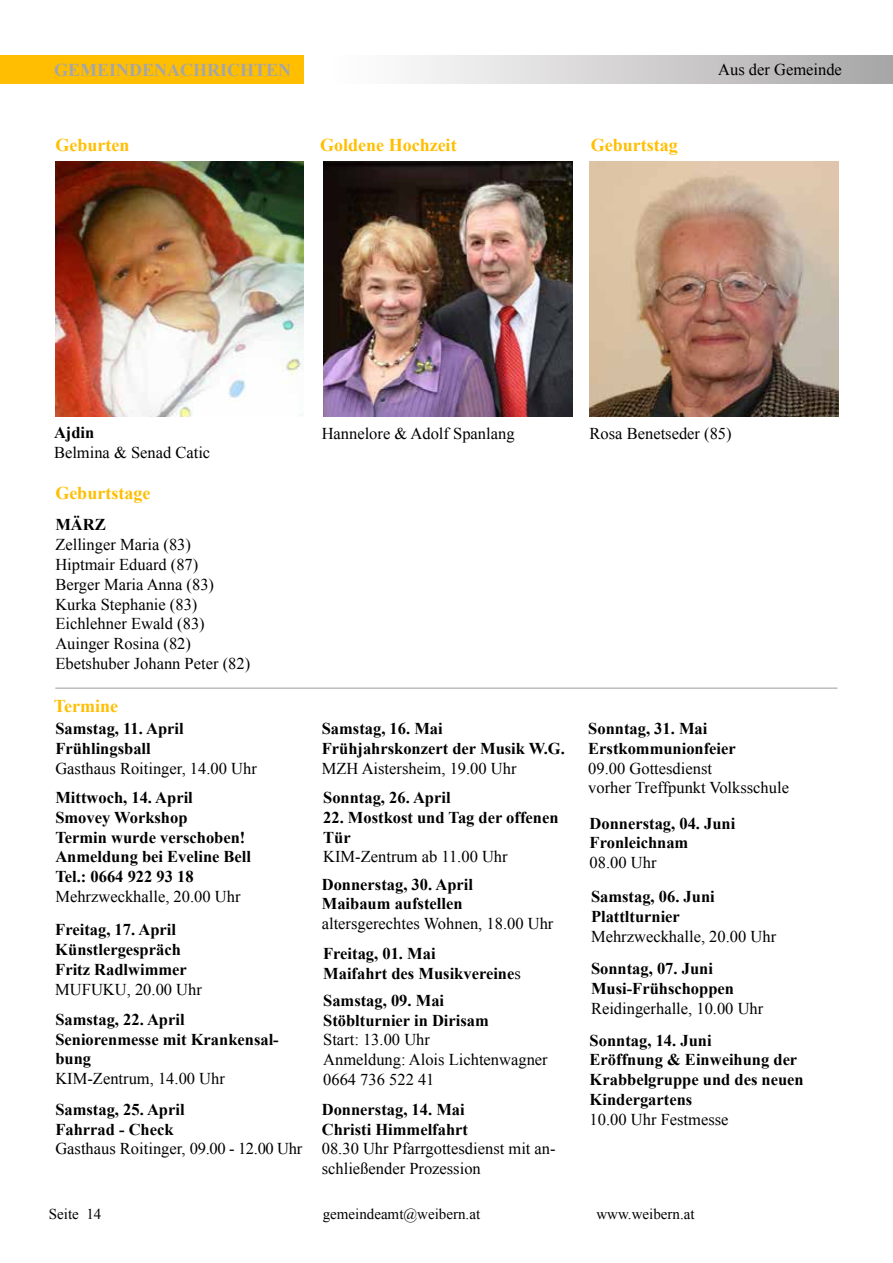
<style>
.page{position:relative;width:893px;height:1263px;background:#fff}
.page>*{position:absolute;margin:0;border:0;box-sizing:border-box;transform-origin:0 0}
.t1{font:700 18px "Times New Roman";color:#ffbe00}
.t2{font:700 18px "Times New Roman";color:#a6a6a6}
.t3{font:700 16.5px/19.8px "Times New Roman";color:#000}
.t4{font:16.5px/19.8px "Times New Roman";color:#000}
.t5{font:15px "Times New Roman";color:#000}
.s1{font-weight:400}
</style>
<div class="page">
<div style="left:325px;top:55px;width:568px;height:29px;background:linear-gradient(to right,#fff,#a9a7a7)"></div>
<div style="left:0;top:55px;width:304px;height:29px;background:#ffbe01"></div>
<img style="left:56px;top:162px;width:248px;height:255px">
<img style="left:323px;top:162px;width:249px;height:255px">
<hr style="left:55px;top:687px;width:782px;height:2px;background:#a6a6a6">
<img style="left:590px;top:162px;width:249px;height:255px">
<p class="t2" style="left:54px;top:56px;width:239px">GEMEINDENACHRICHTEN</p>
<p class="t1" style="left:55px;top:132px;width:75px">Geburten</p>
<p class="t1" style="left:320px;top:132px;width:138px">Goldene Hochzeit</p>
<p class="t1" style="left:591px;top:132px;width:88px">Geburtstag</p>
<p class="t4" style="left:718px;top:59px;width:125px">Aus der Gemeinde</p>
<p class="t3" style="left:54px;top:422px;width:42px">Ajdin</p>
<p class="t4" style="left:54px;top:442px;width:158px">Belmina &amp; Senad Catic</p>
<p class="t1" style="left:55px;top:480px;width:96px">Geburtstage</p>
<p class="t3" style="left:55px;top:514px;width:52px">MÄRZ</p>
<p class="t4" style="left:55px;top:534px;width:196px">Zellinger Maria (83)<br>Hiptmair Eduard (87)<br>Berger Maria Anna (83)<br>Kurka Stephanie (83)<br>Eichlehner Ewald (83)<br>Auinger Rosina (82)<br>Ebetshuber Johann Peter (82)</p>
<p class="t1" style="left:54px;top:693px;width:66px">Termine</p>
<p class="t3" style="left:55px;top:718px;width:130px">Samstag, 11. April<br>Frühlingsball</p>
<p class="t4" style="left:55px;top:757px;width:203px">Gasthaus Roitinger, 14.00 Uhr</p>
<p class="t3" style="left:55px;top:787px;width:197px">Mittwoch, 14. April<br>Smovey Workshop<br>Termin wurde verschoben!<br>Anmeldung bei Eveline Bell<br>Tel.: 0664 922 93 18</p>
<p class="t4" style="left:55px;top:886px;width:187px">Mehrzweckhalle, 20.00 Uhr</p>
<p class="t3" style="left:55px;top:919px;width:133px">Freitag, 17. April<br>Künstlergespräch<br>Fritz Radlwimmer</p>
<p class="t4" style="left:55px;top:979px;width:148px">MUFUKU, 20.00 Uhr</p>
<p class="t3" style="left:55px;top:1009px;width:225px">Samstag, 22. April<br>Seniorenmesse mit Krankensal&shy;bung</p>
<p class="t4" style="left:55px;top:1068px;width:171px">KIM-Zentrum, 14.00 Uhr</p>
<p class="t3" style="left:55px;top:1099px;width:131px">Samstag, 25. April<br>Fahrrad - Check</p>
<p class="t4" style="left:55px;top:1138px;width:248px">Gasthaus Roitinger, 09.00 - 12.00 Uhr</p>
<p class="t4" style="left:322px;top:423px;width:194px">Hannelore &amp; Adolf Spanlang</p>
<p class="t3" style="left:322px;top:718px;width:245px">Samstag, 16. Mai<br>Frühjahrskonzert der Musik W.G.</p>
<p class="t4" style="left:322px;top:757px;width:196px">MZH Aistersheim, 19.00 Uhr</p>
<p class="t3" style="left:323px;top:787px;width:129px">Sonntag, 26. April</p>
<p class="t3" style="left:323px;top:807px;width:237px">22. Mostkost und Tag der offenen<br>Tür</p>
<p class="t4" style="left:323px;top:846px;width:186px">KIM-Zentrum ab 11.00 Uhr</p>
<p class="t3" style="left:322px;top:874px;width:153px">Donnerstag, 30. April<br>Maibaum aufstellen</p>
<p class="t4" style="left:322px;top:913px;width:233px">altersgerechtes Wohnen, 18.00 Uhr</p>
<p class="t3" style="left:323px;top:943px;width:199px">Freitag, 01. Mai<br>Maifahrt des Musikvereine<span class="s1">s</span></p>
<p class="t3" style="left:323px;top:990px;width:167px">Samstag, 09. Mai<br>Stöblturnier in Dirisam</p>
<p class="t4" style="left:323px;top:1029px;width:226px">Start: 13.00 Uhr<br>Anmeldung: Alois Lichtenwagner<br>0664 736 522 41</p>
<p class="t3" style="left:322px;top:1099px;width:148px">Donnerstag, 14. Mai<br>Christi Himmelfahrt</p>
<p class="t4" style="left:322px;top:1138px;width:235px">08.30 Uhr Pfarrgottesdienst mit an&shy;schließender Prozession</p>
<p class="t4" style="left:590px;top:423px;width:144px">Rosa Benetseder (85)</p>
<p class="t3" style="left:588px;top:718px;width:149px">Sonntag, 31. Mai<br>Erstkommunionfeier</p>
<p class="t4" style="left:588px;top:757px;width:202px">09.00 Gottesdienst<br>vorher Treffpunkt Volksschule</p>
<p class="t3" style="left:590px;top:813px;width:147px">Donnerstag, 04. Juni<br>Fronleichnam</p>
<p class="t4" style="left:590px;top:852px;width:68px">08.00 Uhr</p>
<p class="t3" style="left:591px;top:886px;width:125px">Samstag, 06. Juni<br>Plattlturnier</p>
<p class="t4" style="left:591px;top:926px;width:187px">Mehrzweckhalle, 20.00 Uhr</p>
<p class="t3" style="left:591px;top:958px;width:145px">Sonntag, 07. Juni<br>Musi-Frühschoppen</p>
<p class="t4" style="left:591px;top:998px;width:174px">Reidingerhalle, 10.00 Uhr</p>
<p class="t3" style="left:590px;top:1029px;width:216px">Sonntag, 14. Juni<br>Eröffnung &amp; Einweihung der<br>Krabbelgruppe und des neuen<br>Kindergartens</p>
<p class="t4" style="left:590px;top:1109px;width:140px">10.00 Uhr Festmesse</p>
<p class="t5" style="left:49px;top:1203px;width:54px">Seite 14</p>
<p class="t5" style="left:323px;top:1203px;width:159px">gemeindeamt@weibern.at</p>
<p class="t5" style="left:596px;top:1203px;width:100px">www.weibern.at</p>
</div>
